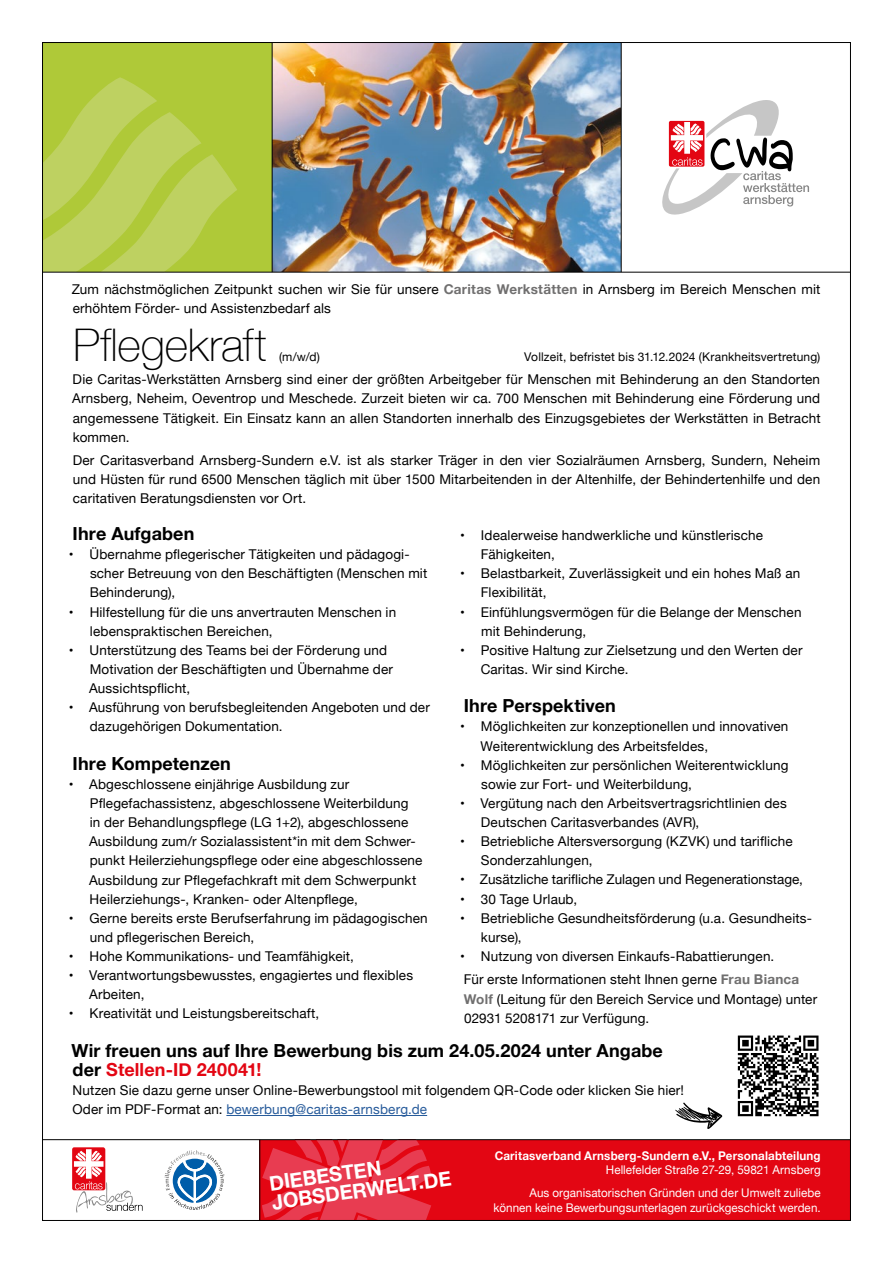
<style>
.page{position:relative;width:893px;height:1263px;background:#fff}
.page>*{position:absolute;margin:0;border:0;box-sizing:border-box;transform-origin:0 0}
.t1{font:100 45px "Helvetica Neue";letter-spacing:-.005em;color:#000}
.t2{font:700 20.55px/19.5px "Helvetica Neue";color:#fff}
.t3{font:700 18px/19.2px "Helvetica Neue";letter-spacing:.005em;color:#000}
.t4{font:13.5px/19.2px "Helvetica Neue";letter-spacing:.01em;color:#000}
.t5{font:12px/23px "Helvetica Neue";letter-spacing:.005em;color:#fff;text-align:right}
.t6{font:12px "Helvetica Neue";letter-spacing:.015em;color:#000}
.t7{font:700 12px "Helvetica Neue";letter-spacing:.015em;color:#fff}
.s1{font-weight:700;color:#706f6f}
.s2{color:#e30613}
.s3{color:#275b9b}
</style>
<div class="page">
<svg style="left:72px;top:1147px;width:71px;height:66px"></svg>
<svg style="left:165px;top:1150px;width:59px;height:60px"></svg>
<div style="left:43px;top:43px;width:229px;height:229px;background:#afc938"></div>
<svg style="left:44px;top:77px;width:193px;height:195px"></svg>
<div style="left:259px;top:1140px;width:591px;height:80px;background:#e30613"></div>
<svg style="left:262px;top:1140px;width:170px;height:79px"></svg>
<img style="left:273px;top:44px;width:348px;height:228px">
<hr style="left:226px;top:1115px;width:201px;height:1px;background:#275b9b">
<svg style="left:737px;top:1035px;width:82px;height:82px"></svg>
<svg style="left:738px;top:1035px;width:80px;height:81px"></svg>
<svg style="left:675px;top:1102px;width:48px;height:27px"></svg>
<svg style="left:662px;top:100px;width:147px;height:115px"></svg>
<hr style="left:43px;top:1139px;width:807px;height:1px;background:#000">
<hr style="left:259px;top:1140px;width:1px;height:80px;background:#000">
<hr style="left:43px;top:272px;width:807px;height:1px;background:#000">
<hr style="left:621px;top:43px;width:1px;height:229px;background:#000">
<hr style="left:272px;top:43px;width:1px;height:229px;background:#000">
<p class="t4" style="left:72px;top:280px;width:750px">Zum nächstmöglichen Zeitpunkt suchen wir Sie für unsere <span class="s1">Caritas Werkstätten</span> in Arnsberg im Bereich Menschen mit erhöhtem Förder- und Assistenzbedarf als</p>
<h1 class="t1" style="left:73px;top:311px;width:195px">Pflegekraft</h1>
<p class="t6" style="left:279px;top:348px;width:42px">(m/w/d)</p>
<p class="t6" style="left:524px;top:348px;width:298px">Vollzeit, befristet bis 31.12.2024 (Krankheitsvertretung)</p>
<p class="t4" style="left:72px;top:371px;width:750px;text-align:justify">Die Caritas-Werkstätten Arnsberg sind einer der größten Arbeitgeber für Menschen mit Behinderung an den Standorten Arnsberg, Neheim, Oeventrop und Meschede. Zurzeit bieten wir ca. 700 Menschen mit Behinderung eine Förderung und angemessene Tätigkeit. Ein Einsatz kann an allen Standorten innerhalb des Einzugsgebietes der Werkstätten in Betracht kommen.</p>
<p class="t4" style="left:73px;top:451px;width:749px;text-align:justify">Der Caritasverband Arnsberg-Sundern e.V. ist als starker Träger in den vier Sozialräumen Arnsberg, Sundern, Neheim und Hüsten für rund 6500 Menschen täglich mit über 1500 Mitarbeitenden in der Altenhilfe, der Behindertenhilfe und den caritativen Beratungsdiensten vor Ort.</p>
<h3 class="t3" style="left:73px;top:524px;width:123px">Ihre Aufgaben</h3>
<p class="t4" style="left:90px;top:546px;width:339px;text-indent:-21px">• Übernahme pflegerischer Tätigkeiten und pädagogi&shy;scher Betreuung von den Beschäftigten (Menschen mit<br>Behinderung),</p>
<p class="t4" style="left:90px;top:603px;width:308px;text-indent:-21px">• Hilfestellung für die uns anvertrauten Menschen in lebenspraktischen Bereichen,</p>
<p class="t4" style="left:89px;top:641px;width:305px;text-indent:-20px">• Unterstützung des Teams bei der Förderung und<br>Motivation der Beschäftigten und Übernahme der<br>Aussichtspflicht,</p>
<p class="t4" style="left:90px;top:699px;width:342px;text-indent:-21px">• Ausführung von berufsbegleitenden Angeboten und der dazugehörigen Dokumentation.</p>
<h3 class="t3" style="left:73px;top:754px;width:160px">Ihre Kompetenzen</h3>
<p class="t4" style="left:89px;top:775px;width:335px;text-indent:-20px">• Abgeschlossene einjährige Ausbildung zur Pflegefachassistenz, abgeschlossene Weiterbildung<br>in der Behandlungspflege (LG 1+2), -abgeschlossene Ausbildung zum/r Sozialassistent*in mit dem Schwer&shy;punkt Heilerziehungspflege oder eine -abgeschlossene Ausbildung zur Pflegefachkraft mit dem Schwerpunkt Heilerziehungs-, Kranken- oder Altenpflege,</p>
<p class="t4" style="left:90px;top:909px;width:339px;text-indent:-21px">• Gerne bereits erste Berufserfahrung im pädagogischen und pflegerischen Bereich,</p>
<p class="t4" style="left:69px;top:947px;width:287px">• Hohe Kommunikations- und Teamfähigkeit,</p>
<p class="t4" style="left:89px;top:966px;width:326px;text-indent:-20px">• Verantwortungsbewusstes, engagiertes und -flexibles<br>Arbeiten,</p>
<p class="t4" style="left:69px;top:1005px;width:252px">• Kreativität und Leistungsbereitschaft,</p>
<p class="t4" style="left:481px;top:526px;width:284px;text-indent:-21px">• Idealerweise handwerkliche und künstlerische<br>Fähigkeiten,</p>
<p class="t4" style="left:481px;top:565px;width:321px;text-indent:-21px">• Belastbarkeit, Zuverlässigkeit und ein hohes Maß an<br>Flexibilität,</p>
<p class="t4" style="left:481px;top:603px;width:322px;text-indent:-21px">• Einfühlungsvermögen für die Belange der Menschen mit Behinderung,</p>
<p class="t4" style="left:481px;top:641px;width:323px;text-indent:-21px">• Positive Haltung zur Zielsetzung und den Werten der<br>Caritas. Wir sind Kirche.</p>
<h3 class="t3" style="left:464px;top:697px;width:154px">Ihre Perspektiven</h3>
<p class="t4" style="left:481px;top:718px;width:309px;text-indent:-20px">• Möglichkeiten zur konzeptionellen und innovativen<br>Weiterentwicklung des Arbeitsfeldes,</p>
<p class="t4" style="left:481px;top:756px;width:309px;text-indent:-21px">• Möglichkeiten zur persönlichen Weiterentwicklung sowie zur Fort- und Weiterbildung,</p>
<p class="t4" style="left:481px;top:794px;width:308px;text-indent:-21px">• Vergütung nach den Arbeitsvertragsrichtlinien des<br>Deutschen Caritasverbandes (AVR),</p>
<p class="t4" style="left:481px;top:832px;width:313px;text-indent:-21px">• Betriebliche Altersversorgung (KZVK) und tarifliche<br>Sonderzahlungen,</p>
<p class="t4" style="left:460px;top:871px;width:344px">• Zusätzliche tarifliche Zulagen und Regenerationstage,</p>
<p class="t4" style="left:460px;top:890px;width:119px">• 30 Tage Urlaub,</p>
<p class="t4" style="left:481px;top:909px;width:333px;text-indent:-21px">• Betriebliche Gesundheitsförderung (u.a. Gesundheits&shy;kurse),</p>
<p class="t4" style="left:460px;top:945px;width:341px;line-height:23.4px">• Nutzung von diversen Einkaufs-Rabattierungen.<br>Für erste Informationen steht Ihnen gerne <span class="s1">Frau Bianca</span></p>
<p class="t4" style="left:464px;top:990px;width:355px"><span class="s1">Wolf</span> (Leitung für den Bereich Service und Montage) unter<br>02931 5208171 zur Verfügung.</p>
<h3 class="t3" style="left:72px;top:1041px;width:593px">Wir freuen uns auf Ihre Bewerbung bis zum 24.05.2024 unter Angabe der <span class="s2">Stellen-ID 240041!</span></h3>
<p class="t4" style="left:72px;top:1081px;width:613px">Nutzen Sie dazu gerne unser Online-Bewerbungstool mit folgendem QR-Code oder klicken Sie hier!<br>Oder im PDF-Format an: <span class="s3">bewerbung@caritas-arnsberg.de</span></p>
<h2 class="t2" style="left:268px;top:1174px;width:182px;rotate:-8deg">DIEBESTEN<br>JOBSDERWELT.DE</h2>
<p class="t7" style="left:495px;top:1146px;width:327px">Caritasverband Arnsberg-Sundern e.V., Personalabteilung</p>
<p class="t5" style="left:530px;top:1159px;width:293px">Hellefelder Straße 27-29, 59821 Arnsberg<br>Aus organisatorischen Gründen und der Umwelt zuliebe</p>
<p class="t5" style="left:494px;top:1197px;width:329px">können keine Bewerbungsunterlagen zurückgeschickt werden.</p>
</div>
